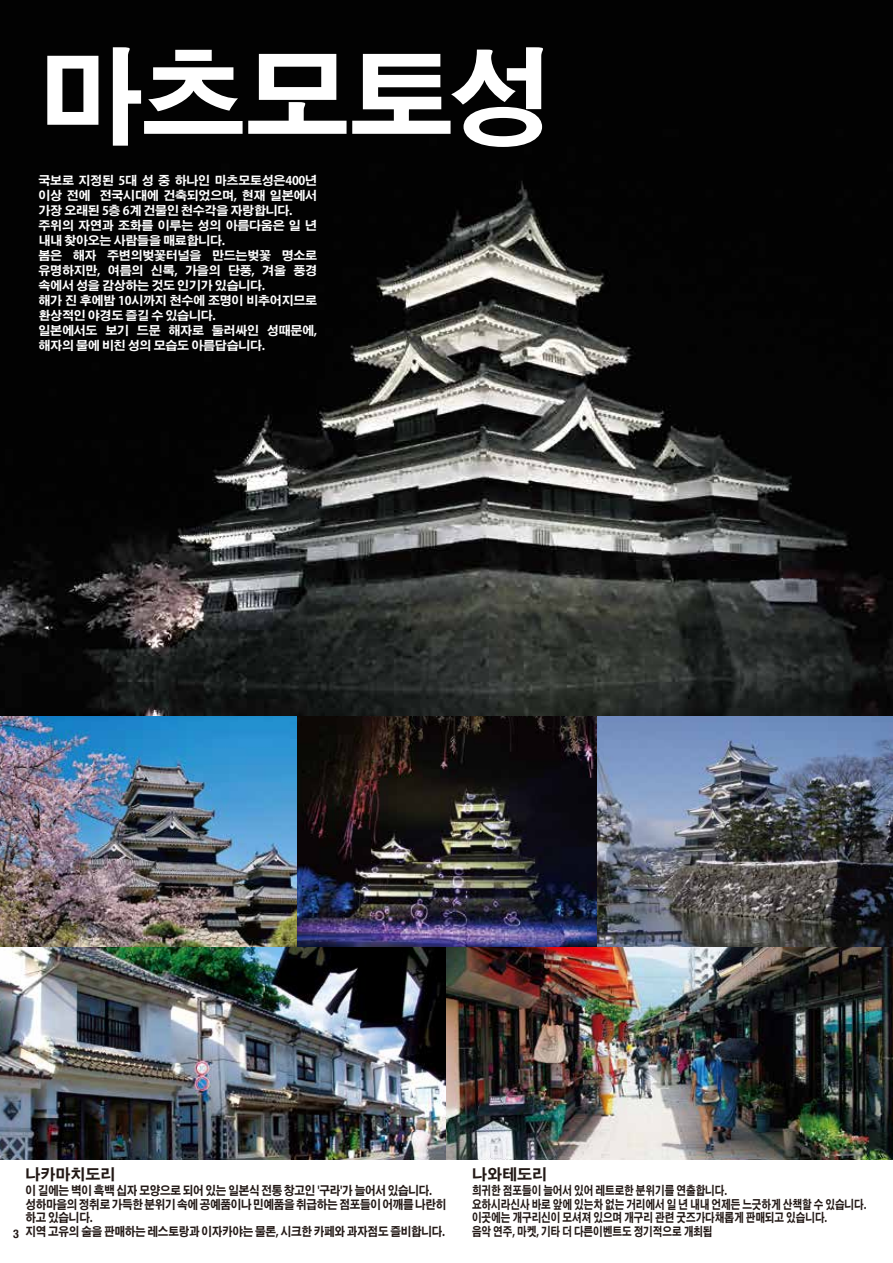
<style>
.page{position:relative;width:893px;height:1263px;background:#fff}
.page>*{position:absolute;margin:0;border:0;box-sizing:border-box;transform-origin:0 0}
.t1{font:700 105px "Adobe Gothic Std";letter-spacing:-.015em;color:#fff}
.t2{font:700 15px "Adobe Gothic Std";color:#221815}
.t3{font:700 12px/15px "Adobe Gothic Std";letter-spacing:-.02em;color:#fff}
.t4{font:700 12px/13.5px "Adobe Gothic Std";color:#221815;scale:.8 1}
.t5{font:700 12px/13.5px "Adobe Gothic Std";letter-spacing:-.02em;color:#221815;scale:.88 1}
.t6{font:700 condensed 12px "Helvetica Neue";color:#221815}
</style>
<div class="page">
<img style="left:0;top:0;width:893px;height:1160px">
<img style="left:0;top:717px;width:594px;height:230px">
<img style="left:594px;top:717px;width:299px;height:230px">
<img style="left:892px;top:945px;width:1px;height:215px">
<h1 class="t1" style="left:38px;top:34px;width:515px">마츠모토성</h1>
<p class="t3" style="left:38px;top:174px;width:280px">국보로 지정된 5대 성 중 하나인 마츠모토성은400년 이상 전에 전국시대에 건축되었으며, 현재 일본에서 가장 오래된 5층 6계 건물인 천수각을 자랑합니다. 주위의 자연과 조화를 이루는 성의 아름다움은 일 년 내내 찾아오는 사람들을 매료합니다.<br>봄은 해자 주변의벚꽃터널을 만드는벚꽃 명소로 유명하지만, 여름의 신록, 가을의 단풍, 겨울 풍경 속에서 성을 감상하는 것도 인기가 있습니다.<br>해가 진 후에밤 10시까지 천수에 조명이 비추어지므로 환상적인 야경도 즐길 수 있습니다.<br>일본에서도 보기 드문 해자로 둘러싸인 성때문에, 해자의 물에 비친 성의 모습도 아름답습니다.</p>
<p class="t2" style="left:26px;top:1165px;width:92px">나카마치도리</p>
<p class="t5" style="left:26px;top:1184px;width:480px">이 길에는 벽이 흑백 십자 모양으로 되어 있는 일본식 전통 창고인 '구라'가 늘어서 있습니다. 성하마을의 정취로 가득한 분위기 속에 공예품이나 민예품을 취급하는 점포들이 어깨를 나란히 하고 있습니다.<br>지역 고유의 술을 판매하는 레스토랑과 이자카야는 물론, 시크한 카페와 과자점도 즐비합니다.</p>
<p class="t6" style="left:13px;top:1223px;width:7px">3</p>
<p class="t2" style="left:472px;top:1165px;width:76px">나와테도리</p>
<p class="t4" style="left:472px;top:1184px;width:494px">희귀한 점포들이 늘어서 있어 레트로한 분위기를 연출합니다.<br>요하시라신사 바로 앞에 있는차 없는 거리에서 일 년 내내 언제든 느긋하게 산책할 수 있습니다. 이곳에는 개구리신이 모셔져 있으며 개구리 관련 굿즈가다채롭게 판매되고 있습니다.<br>음악 연주, 마켓, 기타 더 다른이벤트도 정기적으로 개최됩</p>
</div>
